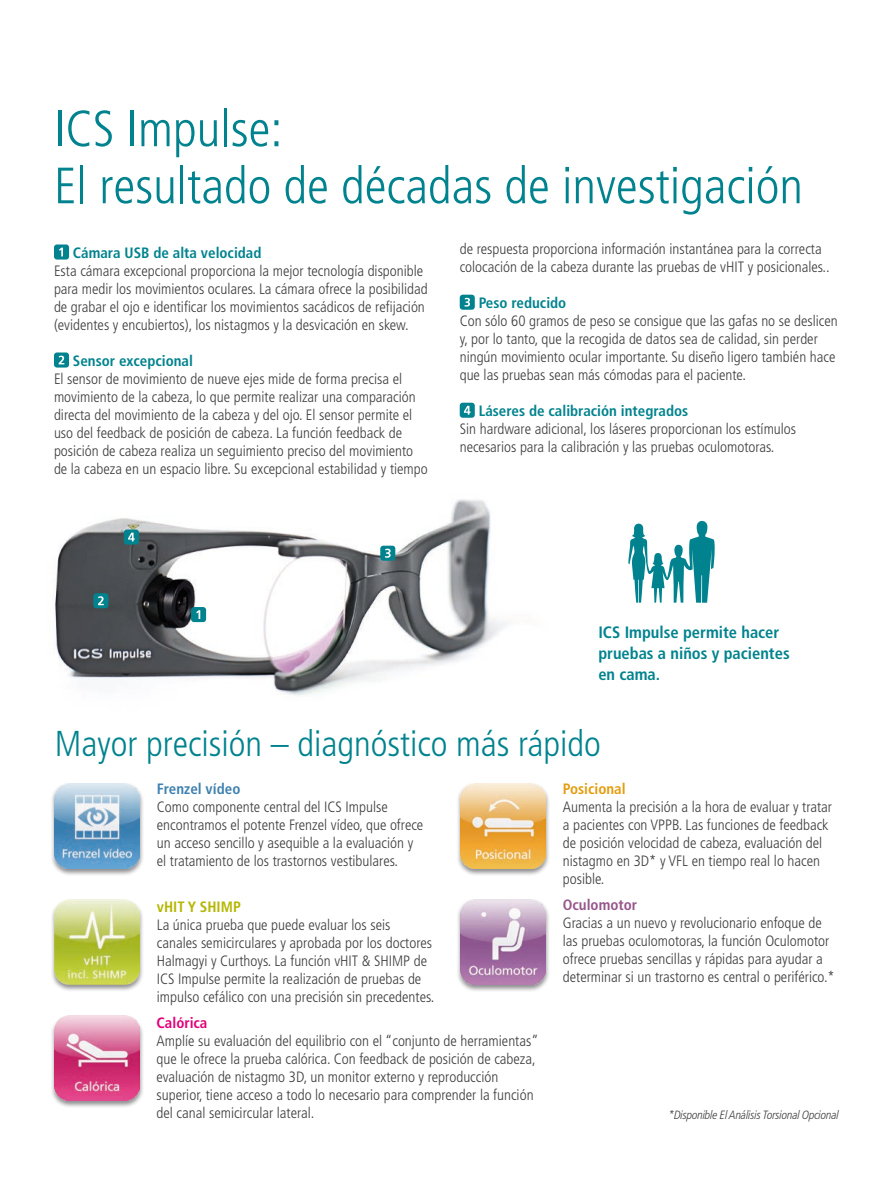
<style>
.page{position:relative;width:893px;height:1188px;background:#fff}
.page>*{position:absolute;margin:0;border:0;box-sizing:border-box;transform-origin:0 0}
.t1{font:300 condensed 51px/57px "Frutiger LT Std";color:#00838e}
.t2{font:300 condensed 36px "Frutiger LT Std";color:#00838e}
.t3{font:700 condensed 16.5px/21px "Frutiger LT Std";color:#00838e}
.t4{font:300 condensed 15px/18px "Frutiger LT Std";color:#3e3e40}
.t5{font:700 condensed 15px "Frutiger LT Std";color:#00838e}
.t6{font:700 condensed 15px "Frutiger LT Std";color:#3e81b0}
.t7{font:700 condensed 15px "Frutiger LT Std";color:#96568b}
.t8{font:700 condensed 15px "Frutiger LT Std";color:#e49d0d}
.t9{font:700 condensed 15px "Frutiger LT Std";color:#b4b700}
.t10{font:700 condensed 15px "Frutiger LT Std";color:#e2007a}
.t11{font:italic 300 condensed 12px "Frutiger LT Std";letter-spacing:-.02em;color:#3e3e40}
</style>
<div class="page">
<img style="left:55px;top:499px;width:451px;height:197px">
<div style="left:124px;top:530px;width:15px;height:15px;background:#00838e;border-radius:3px"></div>
<svg style="left:128px;top:533px;width:7px;height:8px"></svg>
<div style="left:380px;top:546px;width:15px;height:15px;background:#00838e;border-radius:3px"></div>
<svg style="left:385px;top:549px;width:6px;height:9px"></svg>
<div style="left:93px;top:593px;width:15px;height:15px;background:#00838e;border-radius:3px"></div>
<svg style="left:98px;top:596px;width:6px;height:9px"></svg>
<div style="left:191px;top:607px;width:15px;height:15px;background:#00838e;border-radius:3px"></div>
<svg style="left:196px;top:610px;width:4px;height:9px"></svg>
<div style="left:456px;top:899px;width:94px;height:94px;background:#1a171c;opacity:.5"></div>
<img style="left:461px;top:899px;width:85px;height:85px">
<div style="left:456px;top:783px;width:94px;height:94px;background:#1a171c;opacity:.5"></div>
<img style="left:461px;top:783px;width:85px;height:85px">
<div style="left:50px;top:899px;width:94px;height:94px;background:#1a171c;opacity:.5"></div>
<img style="left:55px;top:899px;width:85px;height:85px">
<div style="left:50px;top:783px;width:94px;height:94px;background:#1a171c;opacity:.5"></div>
<img style="left:55px;top:783px;width:85px;height:85px">
<div style="left:54px;top:244px;width:15px;height:16px;background:#00838e;border-radius:3px"></div>
<svg style="left:59px;top:248px;width:4px;height:8px"></svg>
<div style="left:54px;top:352px;width:15px;height:16px;background:#00838e;border-radius:3px"></div>
<svg style="left:59px;top:356px;width:5px;height:8px"></svg>
<div style="left:460px;top:295px;width:15px;height:15px;background:#00838e;border-radius:3px"></div>
<svg style="left:464px;top:298px;width:6px;height:9px"></svg>
<div style="left:460px;top:403px;width:15px;height:15px;background:#00838e;border-radius:3px"></div>
<svg style="left:464px;top:406px;width:7px;height:9px"></svg>
<svg style="left:628px;top:521px;width:87px;height:82px"></svg>
<div style="left:50px;top:1015px;width:94px;height:94px;background:#1a171c;opacity:.5"></div>
<img style="left:55px;top:1015px;width:85px;height:85px">
<h1 class="t1" style="left:54px;top:101px;width:750px">ICS Impulse:<br>El resultado de décadas de investigación</h1>
<p class="t5" style="left:73px;top:244px;width:190px">Cámara USB de alta velocidad</p>
<p class="t4" style="left:54px;top:262px;width:375px">Esta cámara excepcional proporciona la mejor tecnología disponible para medir los movimientos oculares. La cámara ofrece la posibilidad de grabar el ojo e identificar los movimientos sacádicos de refijación (evidentes y encubiertos), los nistagmos y la desvicación en skew.</p>
<p class="t5" style="left:73px;top:352px;width:122px">Sensor excepcional</p>
<p class="t4" style="left:54px;top:370px;width:375px">El sensor de movimiento de nueve ejes mide de forma precisa el movimiento de la cabeza, lo que permite realizar una comparación directa del movimiento de la cabeza y del ojo. El sensor permite el uso del feedback de posición de cabeza. La función feedback de posición de cabeza realiza un seguimiento preciso del movimiento de la cabeza en un espacio libre. Su excepcional estabilidad y tiempo</p>
<p class="t4" style="left:460px;top:240px;width:371px">de respuesta proporciona información instantánea para la correcta colocación de la cabeza durante las pruebas de vHIT y posicionales..</p>
<p class="t5" style="left:479px;top:294px;width:89px">Peso reducido</p>
<p class="t4" style="left:460px;top:312px;width:380px">Con sólo 60 gramos de peso se consigue que las gafas no se deslicen y, por lo tanto, que la recogida de datos sea de calidad, sin perder ningún movimiento ocular importante. Su diseño ligero también hace que las pruebas sean más cómodas para el paciente.</p>
<p class="t5" style="left:479px;top:402px;width:211px">Láseres de calibración integrados</p>
<p class="t4" style="left:460px;top:420px;width:338px">Sin hardware adicional, los láseres proporcionan los estímulos necesarios para la calibración y las pruebas oculomotoras.</p>
<p class="t3" style="left:598px;top:622px;width:193px">ICS Impulse permite hacer pruebas a niños y pacientes en cama.</p>
<h2 class="t2" style="left:55px;top:723px;width:548px">Mayor precisión – diagnóstico más rápido</h2>
<p class="t6" style="left:157px;top:780px;width:85px">Frenzel vídeo</p>
<p class="t4" style="left:157px;top:798px;width:268px">Como componente central del ICS Impulse encontramos el potente Frenzel vídeo, que ofrece un acceso sencillo y asequible a la evaluación y el tratamiento de los trastornos vestibulares.</p>
<p class="t9" style="left:157px;top:898px;width:85px">vHIT Y SHIMP</p>
<p class="t4" style="left:157px;top:916px;width:279px">La única prueba que puede evaluar los seis canales semicirculares y aprobada por los doctores Halmagyi y Curthoys. La función vHIT &amp; SHIMP de ICS Impulse permite la realización de pruebas de impulso cefálico con una precisión sin precedentes.</p>
<p class="t10" style="left:157px;top:1014px;width:52px">Calórica</p>
<p class="t4" style="left:157px;top:1032px;width:383px">Amplíe su evaluación del equilibrio con el “conjunto de herramientas” que le ofrece la prueba calórica. Con feedback de posición de cabeza, evaluación de nistagmo 3D, un monitor externo y reproducción superior, tiene acceso a todo lo necesario para comprender la función del canal semicircular lateral.</p>
<p class="t8" style="left:563px;top:780px;width:64px">Posicional</p>
<p class="t4" style="left:563px;top:798px;width:271px">Aumenta la precisión a la hora de evaluar y tratar a pacientes con VPPB. Las funciones de feedback de posición velocidad de cabeza, evaluación del nistagmo en 3D* y VFL en tiempo real lo hacen posible.</p>
<p class="t7" style="left:563px;top:896px;width:76px">Oculomotor</p>
<p class="t4" style="left:563px;top:914px;width:273px">Gracias a un nuevo y revolucionario enfoque de las pruebas oculomotoras, la función Oculomotor ofrece pruebas sencillas y rápidas para ayudar a determinar si un trastorno es central o periférico.*</p>
<p class="t11" style="left:668px;top:1108px;width:172px">*Disponible El Análisis Torsional Opcional</p>
</div>
